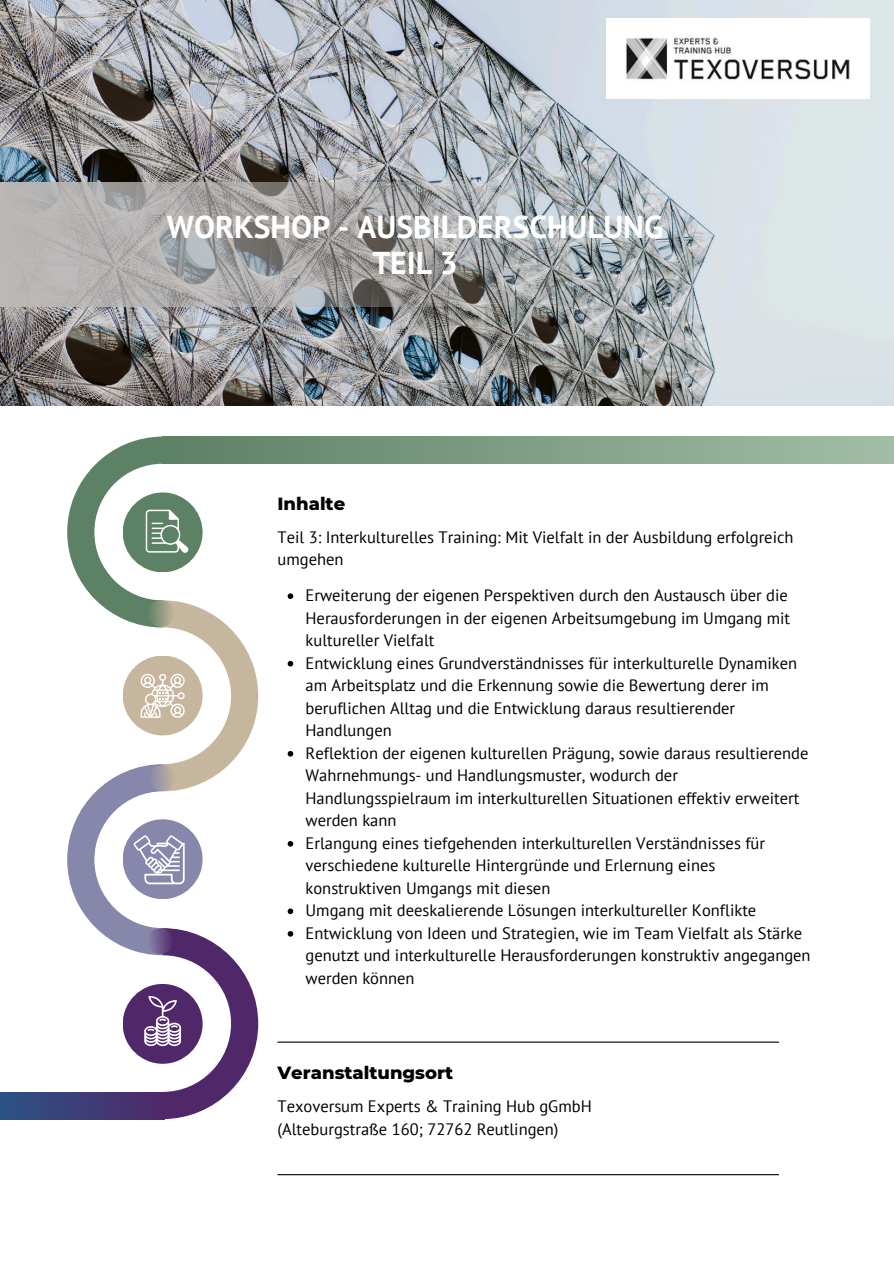
<style>
.page{position:relative;width:894px;height:1264px;background:#fff}
.page>*{position:absolute;margin:0;border:0;box-sizing:border-box;transform-origin:0 0}
.t1{font:700 31.5px/36px "PT Sans";color:#fff;text-align:center}
.t2{font:800 18px "Montserrat";color:#000}
.t3{font:16.5px/22.5px "PT Sans";color:#000}
</style>
<div class="page">
<svg style="left:258px;top:436px;width:635px;height:28px;background:#83a389"></svg>
<img style="left:0;top:0;width:893px;height:405px">
<img style="left:606px;top:19px;width:262px;height:79px">
<svg style="left:287px;top:593px;width:6px;height:6px"></svg>
<svg style="left:287px;top:661px;width:6px;height:5px"></svg>
<svg style="left:287px;top:751px;width:6px;height:5px"></svg>
<svg style="left:287px;top:841px;width:6px;height:5px"></svg>
<svg style="left:287px;top:908px;width:6px;height:6px"></svg>
<svg style="left:287px;top:931px;width:6px;height:5px"></svg>
<svg style="left:0;top:183px;width:669px;height:124px;background:#a3a4a4"></svg>
<svg style="left:67px;top:436px;width:191px;height:682px"></svg>
<div style="left:0;top:1092px;width:164px;height:27px;background:linear-gradient(to right,#2b5385,#4f286a)"></div>
<hr style="left:277px;top:1041px;width:501px;height:1px;background:#000">
<hr style="left:277px;top:1174px;width:501px;height:1px;background:#000">
<h2 class="t1" style="left:167px;top:208px;width:497px">WORKSHOP - AUSBILDERSCHULUNG<br>TEIL 3</h2>
<p class="t2" style="left:277px;top:493px;width:69px">Inhalte</p>
<p class="t3" style="left:277px;top:525px;width:517px">Teil 3: Interkulturelles Training: Mit Vielfalt in der Ausbildung erfolgreich umgehen</p>
<h1 class="t3" style="left:305px;top:584px;width:486px">Erweiterung der eigenen Perspektiven durch den Austausch über die<br>Herausforderungen in der eigenen Arbeitsumgebung im Umgang mit kultureller Vielfalt</h1>
<p class="t3" style="left:305px;top:651px;width:493px">Entwicklung eines Grundverständnisses für interkulturelle Dynamiken am Arbeitsplatz und die Erkennung sowie die Bewertung derer im beruflichen Alltag und die Entwicklung daraus resultierender Handlungen</p>
<p class="t3" style="left:305px;top:741px;width:504px">Reflektion der eigenen kulturellen Prägung, sowie daraus resultierende Wahrnehmungs- und Handlungsmuster, wodurch der Handlungsspielraum im interkulturellen Situationen effektiv erweitert werden kann</p>
<p class="t3" style="left:305px;top:831px;width:461px">Erlangung eines tiefgehenden interkulturellen Verständnisses für verschiedene kulturelle Hintergründe und Erlernung eines konstruktiven Umgangs mit diesen</p>
<p class="t3" style="left:305px;top:899px;width:452px">Umgang mit deeskalierende Lösungen interkultureller Konflikte</p>
<p class="t3" style="left:305px;top:921px;width:506px">Entwicklung von Ideen und Strategien, wie im Team Vielfalt als Stärke genutzt und interkulturelle Herausforderungen konstruktiv angegangen werden können</p>
<p class="t2" style="left:277px;top:1061px;width:177px">Veranstaltungsort</p>
<p class="t3" style="left:277px;top:1094px;width:316px">Texoversum Experts &amp; Training Hub gGmbH</p>
<p class="t3" style="left:277px;top:1117px;width:282px">(Alteburgstraße 160; 72762 Reutlingen)</p>
</div>
